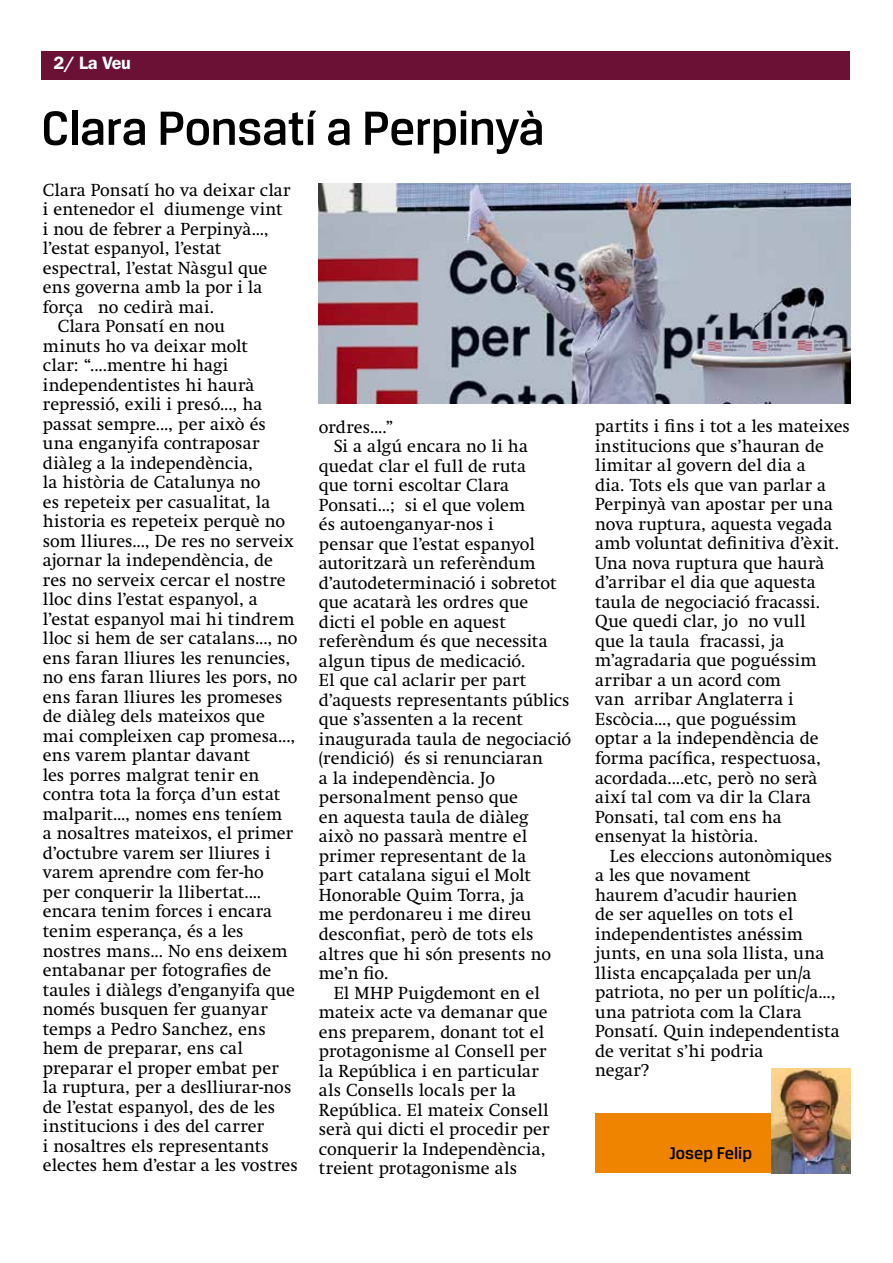
<style>
.page{position:relative;width:893px;height:1263px;background:#fff}
.page>*{position:absolute;margin:0;border:0;box-sizing:border-box;transform-origin:0 0}
.t1{font:500 51px "Breuer Text";letter-spacing:-.01em;color:#000}
.t2{font:500 18px "Breuer Text";color:#000}
.t3{font:600 18px "ITC Franklin Gothic Std";color:#faffff}
.t4{font:17.4px/19.5px "Swift";letter-spacing:.01em;color:#000}
</style>
<div class="page">
<div style="left:41px;top:51px;width:809px;height:29px;background:#6a1135"></div>
<div style="left:595px;top:1113px;width:253px;height:60px;background:#ef8400"></div>
<img style="left:771px;top:1068px;width:79px;height:105px">
<img style="left:319px;top:183px;width:531px;height:221px">
<p class="t3" style="left:53px;top:53px;width:79px">2/ La Veu</p>
<h1 class="t1" style="left:41px;top:101px;width:504px">Clara Ponsatí a Perpinyà</h1>
<p class="t4" style="left:43px;top:180px;width:249px">Clara Ponsatí ho va deixar clar</p>
<p class="t4" style="left:43px;top:199px;width:241px">i entenedor el diumenge vint</p>
<p class="t4" style="left:43px;top:219px;width:227px">i nou de febrer a Perpinyà...,</p>
<p class="t4" style="left:43px;top:238px;width:180px">l’estat espanyol, l’estat</p>
<p class="t4" style="left:43px;top:258px;width:226px">espectral, l’estat Nàsgul que</p>
<p class="t4" style="left:43px;top:277px;width:221px">ens governa amb la por i la</p>
<p class="t4" style="left:43px;top:297px;width:173px">força no cedirà mai.</p>
<p class="t4" style="left:58px;top:317px;width:169px">Clara Ponsatí en nou</p>
<p class="t4" style="left:43px;top:336px;width:206px">minuts ho va deixar molt</p>
<p class="t4" style="left:43px;top:356px;width:187px">clar: “....mentre hi hagi</p>
<p class="t4" style="left:43px;top:375px;width:213px">independentistes hi haurà</p>
<p class="t4" style="left:43px;top:395px;width:221px">repressió, exili i presó..., ha</p>
<p class="t4" style="left:43px;top:414px;width:224px">passat sempre..., per això és</p>
<p class="t4" style="left:43px;top:434px;width:218px">una enganyifa contraposar</p>
<p class="t4" style="left:43px;top:453px;width:212px">diàleg a la independència,</p>
<p class="t4" style="left:43px;top:473px;width:219px">la història de Catalunya no</p>
<p class="t4" style="left:43px;top:492px;width:229px">es repeteix per casualitat, la</p>
<p class="t4" style="left:43px;top:512px;width:244px">historia es repeteix perquè no</p>
<p class="t4" style="left:43px;top:531px;width:252px">som lliures..., De res no serveix</p>
<p class="t4" style="left:43px;top:551px;width:232px">ajornar la independència, de</p>
<p class="t4" style="left:43px;top:570px;width:244px">res no serveix cercar el nostre</p>
<p class="t4" style="left:43px;top:590px;width:216px">lloc dins l’estat espanyol, a</p>
<p class="t4" style="left:43px;top:609px;width:253px">l’estat espanyol mai hi tindrem</p>
<p class="t4" style="left:43px;top:629px;width:256px">lloc si hem de ser catalans..., no</p>
<p class="t4" style="left:43px;top:648px;width:249px">ens faran lliures les renuncies,</p>
<p class="t4" style="left:43px;top:668px;width:256px">no ens faran lliures les pors, no</p>
<p class="t4" style="left:43px;top:687px;width:241px">ens faran lliures les promeses</p>
<p class="t4" style="left:43px;top:707px;width:223px">de diàleg dels mateixos que</p>
<p class="t4" style="left:43px;top:726px;width:254px">mai compleixen cap promesa...,</p>
<p class="t4" style="left:43px;top:746px;width:209px">ens varem plantar davant</p>
<p class="t4" style="left:43px;top:765px;width:218px">les porres malgrat tenir en</p>
<p class="t4" style="left:43px;top:785px;width:239px">contra tota la força d’un estat</p>
<p class="t4" style="left:43px;top:804px;width:241px">malparit..., nomes ens teníem</p>
<p class="t4" style="left:43px;top:824px;width:252px">a nosaltres mateixos, el primer</p>
<p class="t4" style="left:43px;top:843px;width:229px">d’octubre varem ser lliures i</p>
<p class="t4" style="left:43px;top:863px;width:223px">varem aprendre com fer-ho</p>
<p class="t4" style="left:43px;top:882px;width:220px">per conquerir la llibertat....</p>
<p class="t4" style="left:43px;top:902px;width:231px">encara tenim forces i encara</p>
<p class="t4" style="left:43px;top:921px;width:202px">tenim esperança, és a les</p>
<p class="t4" style="left:43px;top:941px;width:246px">nostres mans... No ens deixem</p>
<p class="t4" style="left:43px;top:960px;width:230px">entabanar per fotografies de</p>
<p class="t4" style="left:43px;top:980px;width:254px">taules i diàlegs d’enganyifa que</p>
<p class="t4" style="left:43px;top:999px;width:226px">només busquen fer guanyar</p>
<p class="t4" style="left:43px;top:1019px;width:224px">temps a Pedro Sanchez, ens</p>
<p class="t4" style="left:43px;top:1038px;width:201px">hem de preparar, ens cal</p>
<p class="t4" style="left:43px;top:1058px;width:237px">preparar el proper embat per</p>
<p class="t4" style="left:43px;top:1077px;width:250px">la ruptura, per a deslliurar-nos</p>
<p class="t4" style="left:43px;top:1097px;width:234px">de l’estat espanyol, des de les</p>
<p class="t4" style="left:43px;top:1116px;width:223px">institucions i des del carrer</p>
<p class="t4" style="left:43px;top:1136px;width:228px">i nosaltres els representants</p>
<p class="t4" style="left:43px;top:1155px;width:256px">electes hem d’estar a les vostres</p>
<p class="t4" style="left:319px;top:417px;width:76px">ordres....”</p>
<p class="t4" style="left:334px;top:437px;width:196px">Si a algú encara no li ha</p>
<p class="t4" style="left:319px;top:456px;width:209px">quedat clar el full de ruta</p>
<p class="t4" style="left:319px;top:476px;width:192px">que torni escoltar Clara</p>
<p class="t4" style="left:319px;top:495px;width:208px">Ponsati...; si el que volem</p>
<p class="t4" style="left:319px;top:515px;width:176px">és autoenganyar-nos i</p>
<p class="t4" style="left:319px;top:534px;width:217px">pensar que l’estat espanyol</p>
<p class="t4" style="left:319px;top:554px;width:218px">autoritzarà un referèndum</p>
<p class="t4" style="left:319px;top:573px;width:239px">d’autodeterminació i sobretot</p>
<p class="t4" style="left:319px;top:593px;width:211px">que acatarà les ordres que</p>
<p class="t4" style="left:319px;top:612px;width:188px">dicti el poble en aquest</p>
<p class="t4" style="left:319px;top:632px;width:230px">referèndum és que necessita</p>
<p class="t4" style="left:319px;top:651px;width:208px">algun tipus de medicació.</p>
<p class="t4" style="left:319px;top:671px;width:209px">El que cal aclarir per part</p>
<p class="t4" style="left:319px;top:690px;width:252px">d’aquests representants públics</p>
<p class="t4" style="left:319px;top:710px;width:205px">que s’assenten a la recent</p>
<p class="t4" style="left:319px;top:729px;width:254px">inaugurada taula de negociació</p>
<p class="t4" style="left:319px;top:749px;width:226px">(rendició) és si renunciaran</p>
<p class="t4" style="left:319px;top:768px;width:178px">a la independència. Jo</p>
<p class="t4" style="left:319px;top:788px;width:201px">personalment penso que</p>
<p class="t4" style="left:319px;top:807px;width:211px">en aquesta taula de diàleg</p>
<p class="t4" style="left:319px;top:827px;width:210px">això no passarà mentre el</p>
<p class="t4" style="left:319px;top:846px;width:209px">primer representant de la</p>
<p class="t4" style="left:319px;top:866px;width:213px">part catalana sigui el Molt</p>
<p class="t4" style="left:319px;top:885px;width:207px">Honorable Quim Torra, ja</p>
<p class="t4" style="left:319px;top:905px;width:214px">me perdonareu i me direu</p>
<p class="t4" style="left:319px;top:924px;width:216px">desconfiat, però de tots els</p>
<p class="t4" style="left:319px;top:944px;width:234px">altres que hi són presents no</p>
<p class="t4" style="left:319px;top:963px;width:71px">me’n fio.</p>
<p class="t4" style="left:334px;top:983px;width:208px">El MHP Puigdemont en el</p>
<p class="t4" style="left:319px;top:1002px;width:230px">mateix acte va demanar que</p>
<p class="t4" style="left:319px;top:1022px;width:227px">ens preparem, donant tot el</p>
<p class="t4" style="left:319px;top:1041px;width:229px">protagonisme al Consell per</p>
<p class="t4" style="left:319px;top:1061px;width:221px">la República i en particular</p>
<p class="t4" style="left:319px;top:1080px;width:199px">als Consells locals per la</p>
<p class="t4" style="left:319px;top:1100px;width:231px">República. El mateix Consell</p>
<p class="t4" style="left:319px;top:1119px;width:232px">serà qui dicti el procedir per</p>
<p class="t4" style="left:319px;top:1139px;width:228px">conquerir la Independència,</p>
<p class="t4" style="left:319px;top:1158px;width:200px">treient protagonisme als</p>
<p class="t4" style="left:595px;top:417px;width:256px">partits i fins i tot a les mateixes institucions que s’hauran de limitar al govern del dia a<br>dia. Tots els que van parlar a<br>Perpinyà van apostar per una nova ruptura, aquesta vegada amb voluntat definitiva d’èxit.<br>Una nova ruptura que haurà d’arribar el dia que aquesta taula de negociació fracassi.<br>Que quedi clar, jo no vull<br>que la taula fracassi, ja m’agradaria que poguéssim arribar a un acord com<br>van arribar Anglaterra i<br>Escòcia..., que poguéssim<br>optar a la independència de forma pacífica, respectuosa, acordada....etc, però no serà així tal com va dir la Clara<br>Ponsati, tal com ens ha ensenyat la història.</p>
<p class="t4" style="left:595px;top:846px;width:246px;text-indent:15px">Les eleccions autonòmiques a les que novament<br>haurem d’acudir haurien<br>de ser aquelles on tots el independentistes anéssim junts, en una sola llista, una llista encapçalada per un/a patriota, no per un polític/a..., una patriota com la Clara<br>Ponsatí. Quin independentista de veritat s’hi podria<br>negar?</p>
<p class="t2" style="left:669px;top:1143px;width:84px">Josep Felip</p>
</div>
